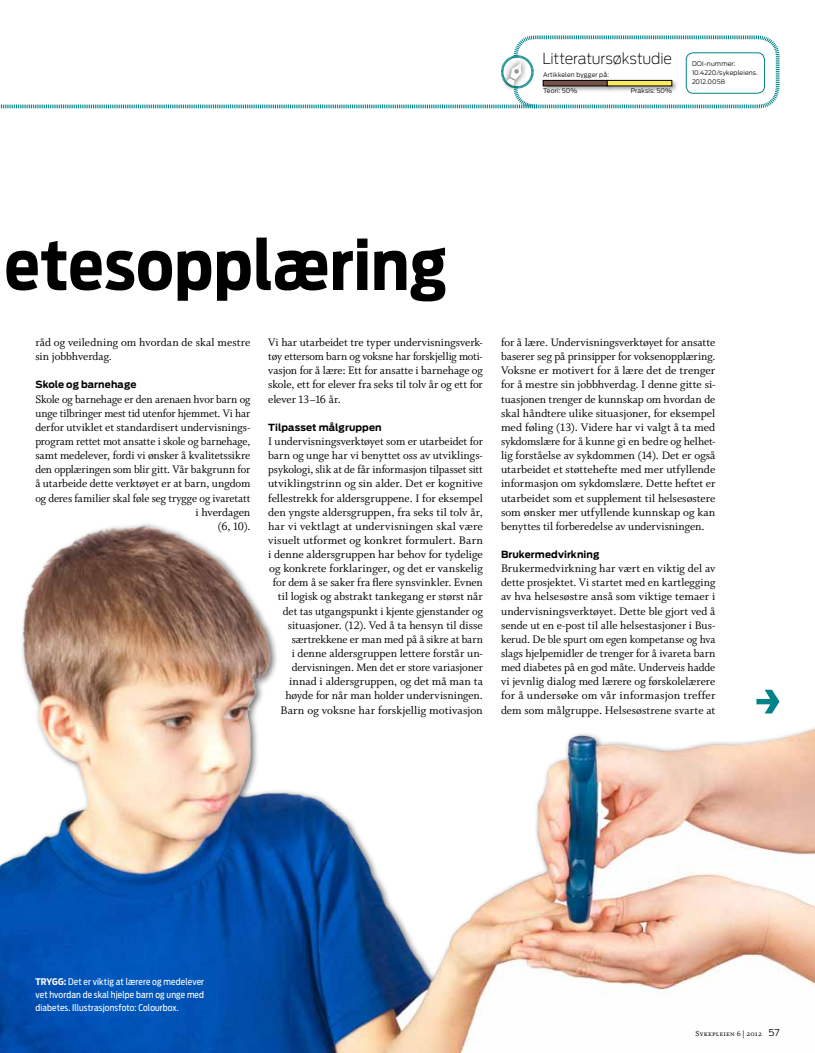
<style>
.page{position:relative;width:815px;height:1053px;background:#fff}
.page>*{position:absolute;margin:0;border:0;box-sizing:border-box;transform-origin:0 0}
.t1{font:700 68.12px "Antenna Cond";letter-spacing:.01em;color:#000}
.t2{font:200 15px "Antenna";letter-spacing:-.015em;color:#000}
.t3{font:12.12px/14.1px "Whitman Roman LF";letter-spacing:-.005em;color:#000;text-align:justify}
.t4{font:700 9.75px "Antenna";letter-spacing:.01em;color:#000}
.t5{font:9.12px/12.5px "Antenna Cond";letter-spacing:.015em;color:#fff;text-align:justify}
.t6{font:8.12px "Whitman Small Caps Os F";letter-spacing:.02em;color:#000}
.t7{font:300 6.25px/8.8px "Antenna";letter-spacing:.02em;color:#000}
.s1{font-weight:700}
.s2{font-family:"Antenna";font-weight:300;font-size:9.38px}
</style>
<div class="page">
<img style="left:0;top:524px;width:815px;height:528px">
<svg style="left:756px;top:689px;width:24px;height:24px"></svg>
<svg style="left:0;top:35px;width:780px;height:74px"></svg>
<p class="t2" style="left:542px;top:50px;width:131px">Litteratursøkstudie</p>
<p class="t7" style="left:543px;top:70px;width:68px">Artikkelen bygger på:</p>
<p class="t7" style="left:543px;top:87px;width:36px">Teori: 50%</p>
<p class="t7" style="left:631px;top:87px;width:43px">Praksis: 50%</p>
<p class="t7" style="left:692px;top:60px;width:67px">DOI-nummer:<br>10.4220/sykepleiens.<br>2012.0058</p>
<h1 class="t1" style="left:5px;top:224px;width:444px">etesopplæring</h1>
<p class="t3" style="left:35px;top:335px;width:216px">råd og veiledning om hvordan de skal mestre sin jobbhverdag.</p>
<p class="t4" style="left:35px;top:379px;width:103px">Skole og barnehage</p>
<p class="t3" style="left:35px;top:392px;width:217px;text-align:right">Skole og barnehage er den arenaen hvor barn og unge tilbringer mest tid utenfor hjemmet. Vi har derfor utviklet et standardisert undervisnings&shy;program rettet mot ansatte i skole og barnehage, samt medelever, fordi vi ønsker å kvalitetssikre den opplæringen som blir gitt. Vår bakgrunn for å utarbeide dette verktøyet er at barn, ungdom og deres familier skal føle seg trygge og ivaretatt i hverdagen<br>(6, 10).</p>
<p class="t3" style="left:268px;top:335px;width:216px">Vi har utarbeidet tre typer undervisningsverk&shy;tøy ettersom barn og voksne har forskjellig moti&shy;vasjon for å lære: Ett for ansatte i barnehage og skole, ett for elever fra seks til tolv år og ett for elever 13–16 år.</p>
<p class="t4" style="left:268px;top:421px;width:115px">Tilpasset målgruppen</p>
<p class="t3" style="left:268px;top:434px;width:216px;text-align:right">I undervisningsverktøyet som er utarbeidet for barn og unge har vi benyttet oss av utviklings&shy;psykologi, slik at de får informasjon tilpasset sitt utviklingstrinn og sin alder. Det er kognitive fellestrekk for aldersgruppene. I for eksempel den yngste aldersgruppen, fra seks til tolv år, har vi vektlagt at undervisningen skal være visuelt utformet og konkret formulert. Barn i denne aldersgruppen har behov for tydelige og konkrete forklaringer, og det er vanskelig for dem å se saker fra flere synsvinkler. Evnen til logisk og abstrakt tankegang er størst når det tas utgangspunkt i kjente gjenstander og situasjoner. (12). Ved å ta hensyn til disse særtrekkene er man med på å sikre at barn<br>i denne aldersgruppen lettere forstår un&shy;dervisningen. Men det er store variasjoner innad i aldersgruppen, og det må man ta høyde for når man holder undervisningen.<br>Barn og voksne har forskjellig motivasjon</p>
<p class="t3" style="left:501px;top:335px;width:216px">for å lære. Undervisningsverktøyet for ansatte baserer seg på prinsipper for voksenopplæring.<br>Voksne er motivert for å lære det de trenger for å mestre sin jobbhverdag. I denne gitte si&shy;tuasjonen trenger de kunnskap om hvordan de skal håndtere ulike situasjoner, for eksempel med føling (13). Videre har vi valgt å ta med sykdomslære for å kunne gi en bedre og helhet&shy;lig forståelse av sykdommen (14). Det er også utarbeidet et støttehefte med mer utfyllende informasjon om sykdomslære. Dette heftet er utarbeidet som et supplement til helsesøstere som ønsker mer utfyllende kunnskap og kan benyttes til forberedelse av undervisningen.</p>
<p class="t4" style="left:501px;top:548px;width:100px">Brukermedvirkning</p>
<p class="t3" style="left:501px;top:561px;width:216px">Brukermedvirkning har vært en viktig del av dette prosjektet. Vi startet med en kartlegging av hva helsesøstre anså som viktige temaer i undervisningsverktøyet. Dette ble gjort ved å sende ut en e-post til alle helsestasjoner i Bus&shy;kerud. De ble spurt om egen kompetanse og hva slags hjelpemidler de trenger for å ivareta barn med diabetes på en god måte. Underveis hadde vi jevnlig dialog med lærere og førskolelærere for å undersøke om vår informasjon treffer dem som målgruppe. Helsesøstrene svarte at</p>
<p class="t5" style="left:35px;top:975px;width:170px"><span class="s1">trygg:</span> Det er viktig at lærere og medelever vet hvordan de skal hjelpe barn og unge med diabetes. Illustrasjonsfoto: Colourbox.</p>
<p class="t6" style="left:696px;top:1029px;width:85px">Sykepleien 6 | 2012 <span class="s2">57</span></p>
</div>
